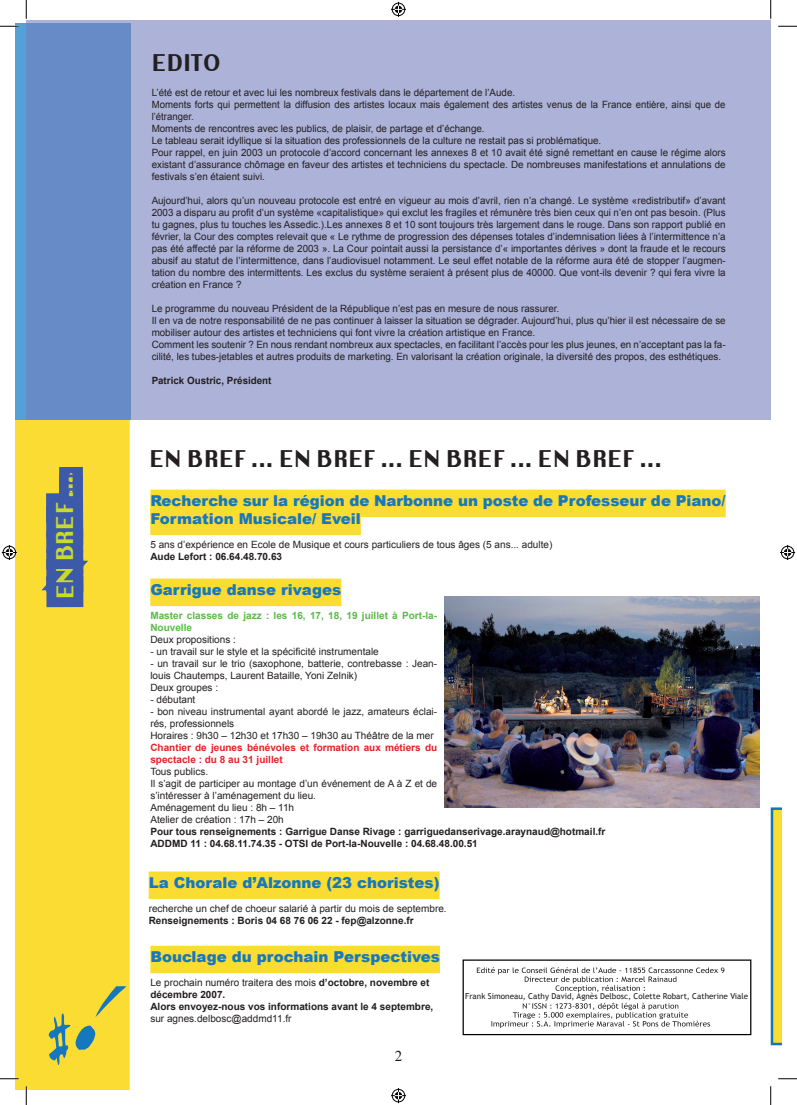
<style>
.page{position:relative;width:797px;height:1105px;background:#fff}
.page>*{position:absolute;margin:0;border:0;box-sizing:border-box;transform-origin:0 0}
.t1{font:22.5px "Virtue";color:#231f20}
.t2{font:22.5px "Virtue";letter-spacing:-.005em;color:#c9da2f}
.t3{font:900 15px/18px "Arial";color:#1778be}
.t4{font:10px/12px "Arial";color:#231f20}
.t5{font:700 10px/12px "Arial";color:#231f20}
.t6{font:700 10px/12px "Arial";color:#e32225}
.t7{font:700 10px/12px "Arial";color:#5aba47}
.t8{font:8.12px "Trebuchet MS";color:#231f20}
.s1{font-weight:400}
</style>
<div class="page">
<div style="left:16px;top:420px;width:114px;height:669px;background:#fadc32"></div>
<div style="left:16px;top:24px;width:114px;height:396px;background:#55a0d7"></div>
<svg style="left:26px;top:20px;width:744px;height:400px;fill:#acb2d8"></svg>
<svg style="left:49px;top:986px;width:77px;height:79px"></svg>
<div style="left:150px;top:946px;width:290px;height:27px;background:#fadc32"></div>
<div style="left:59px;top:467px;width:24px;height:24px;border:20px solid #3c5aa8"></div>
<div style="left:462px;top:959px;width:289px;height:76px;border:1px solid #000"></div>
<svg style="left:477px;top:967px;width:247px;height:25px"></svg>
<svg style="left:491px;top:1003px;width:219px;height:25px"></svg>
<div style="left:150px;top:490px;width:575px;height:27px;background:#fadc32"></div>
<div style="left:150px;top:508px;width:211px;height:27px;background:#fadc32"></div>
<div style="left:150px;top:579px;width:191px;height:27px;background:#fadc32"></div>
<div style="left:149px;top:871px;width:290px;height:28px;background:#fadc32"></div>
<svg style="left:770px;top:807px;width:11px;height:238px"></svg>
<img style="left:444px;top:597px;width:315px;height:211px">
<svg style="left:0;top:25px;width:19px;height:2px"></svg>
<svg style="left:778px;top:25px;width:19px;height:2px"></svg>
<svg style="left:0;top:1078px;width:19px;height:1px"></svg>
<svg style="left:778px;top:1078px;width:19px;height:1px"></svg>
<svg style="left:25px;top:0;width:2px;height:19px"></svg>
<svg style="left:25px;top:1086px;width:2px;height:19px"></svg>
<svg style="left:770px;top:0;width:1px;height:19px"></svg>
<svg style="left:770px;top:1086px;width:1px;height:19px"></svg>
<svg style="left:391px;top:2px;width:15px;height:15px"></svg>
<svg style="left:391px;top:1088px;width:15px;height:15px"></svg>
<svg style="left:2px;top:483px;width:109px;height:362px"></svg>
<svg style="left:780px;top:545px;width:15px;height:15px"></svg>
<h1 class="t2" style="left:50px;top:599px;width:125px;rotate:-90deg">EN BREF ...</h1>
<h1 class="t1" style="left:152px;top:48px;width:71px">EDITO</h1>
<p class="t4" style="left:152px;top:87px;width:575px">L’été est de retour et avec lui les nombreux festivals dans le département de l’Aude.<br>Moments forts qui permettent la diffusion des artistes locaux mais également des artistes venus de la France entière, ainsi que de l’étranger.<br>Moments de rencontres avec les publics, de plaisir, de partage et d’échange.<br>Le tableau serait idyllique si la situation des professionnels de la culture ne restait pas si problématique.<br>Pour rappel, en juin 2003 un protocole d’accord concernant les annexes 8 et 10 avait été signé remettant en cause le régime alors existant d’assurance chômage en faveur des artistes et techniciens du spectacle. De nombreuses manifestations et annulations de festivals s’en étaient suivi.</p>
<p class="t4" style="left:152px;top:195px;width:575px;text-align:justify">Aujourd’hui, alors qu’un nouveau protocole est entré en vigueur au mois d’avril, rien n’a changé. Le système «redistributif» d’avant 2003 a disparu au profit d’un système «capitalistique» qui exclut les fragiles et rémunère très bien ceux qui n’en ont pas besoin. (Plus tu gagnes, plus tu touches les Assedic.).Les annexes 8 et 10 sont toujours très largement dans le rouge. Dans son rapport publié en février, la Cour des comptes relevait que « Le rythme de progression des dépenses totales d’indemnisation liées à l’intermittence n’a pas été affecté par la réforme de 2003 ». La Cour pointait aussi la persistance d’« importantes dérives » dont la fraude et le recours abusif au statut de l’intermittence, dans l’audiovisuel notamment. Le seul effet notable de la réforme aura été de stopper l’augmen&shy;tation du nombre des intermittents. Les exclus du système seraient à présent plus de 40000. Que vont-ils devenir ? qui fera vivre la création en France ?</p>
<p class="t4" style="left:152px;top:303px;width:575px">Le programme du nouveau Président de la République n’est pas en mesure de nous rassurer.<br>Il en va de notre responsabilité de ne pas continuer à laisser la situation se dégrader. Aujourd’hui, plus qu’hier il est nécessaire de se mobiliser autour des artistes et techniciens qui font vivre la création artistique en France.<br>Comment les soutenir ? En nous rendant nombreux aux spectacles, en facilitant l’accès pour les plus jeunes, en n’acceptant pas la fa&shy;cilité, les tubes-jetables et autres produits de marketing. En valorisant la création originale, la diversité des propos, des esthétiques.</p>
<p class="t5" style="left:152px;top:375px;width:121px">Patrick Oustric, Président</p>
<h1 class="t1" style="left:150px;top:444px;width:513px">EN BREF ... EN BREF ... EN BREF ... EN BREF ...</h1>
<h2 class="t3" style="left:150px;top:491px;width:577px">Recherche sur la région de Narbonne un poste de Professeur de Piano/<br>Formation Musicale/ Eveil</h2>
<p class="t4" style="left:150px;top:538px;width:403px">5 ans d’expérience en Ecole de Musique et cours particuliers de tous âges (5 ans... adulte)</p>
<p class="t5" style="left:150px;top:551px;width:133px">Aude Lefort : 06.64.48.70.63</p>
<h2 class="t3" style="left:150px;top:580px;width:192px">Garrigue danse rivages</h2>
<p class="t7" style="left:150px;top:610px;width:288px">Master classes de jazz : les 16, 17, 18, 19 juillet à Port-la-<br>Nouvelle</p>
<p class="t4" style="left:150px;top:633px;width:87px">Deux propositions :</p>
<p class="t4" style="left:150px;top:645px;width:230px">- un travail sur le style et la spécificité instrumentale</p>
<p class="t4" style="left:150px;top:657px;width:288px">- un travail sur le trio (saxophone, batterie, contrebasse : Jean&shy;louis Chautemps, Laurent Bataille, Yoni Zelnik)<br>Deux groupes :</p>
<p class="t4" style="left:150px;top:693px;width:47px">- débutant</p>
<p class="t4" style="left:150px;top:705px;width:288px">- bon niveau instrumental ayant abordé le jazz, amateurs éclai&shy;rés, professionnels<br>Horaires : 9h30 – 12h30 et 17h30 – 19h30 au Théâtre de la mer</p>
<p class="t6" style="left:150px;top:742px;width:288px">Chantier de jeunes bénévoles et formation aux métiers du spectacle : du 8 au 31 juillet</p>
<p class="t4" style="left:150px;top:765px;width:288px">Tous publics.<br>Il s’agit de participer au montage d’un événement de A à Z et de s’intéresser à l’aménagement du lieu.<br>Aménagement du lieu : 8h – 11h<br>Atelier de création : 17h – 20h</p>
<p class="t5" style="left:150px;top:826px;width:456px">Pour tous renseignements : Garrigue Danse Rivage : garriguedanserivage.araynaud@hotmail.fr<br>ADDMD 11 : 04.68.11.74.35 - OTSI de Port-la-Nouvelle : 04.68.48.00.51</p>
<h2 class="t3" style="left:149px;top:873px;width:292px">La Chorale d’Alzonne (23 choristes)</h2>
<p class="t4" style="left:149px;top:902px;width:299px">recherche un chef de choeur salarié à partir du mois de septembre.</p>
<p class="t5" style="left:149px;top:914px;width:266px">Renseignements : Boris 04 68 76 06 22 - fep@alzonne.fr</p>
<h2 class="t3" style="left:150px;top:947px;width:291px">Bouclage du prochain Perspectives</h2>
<p class="t5" style="left:150px;top:977px;width:284px"><span class="s1">Le prochain numéro traitera des mois</span> d’octobre, novembre et décembre 2007.<br>Alors envoyez-nous vos informations avant le 4 septembre,</p>
<p class="t4" style="left:150px;top:1012px;width:143px">sur agnes.delbosc@addmd11.fr</p>
<p class="t8" style="left:465px;top:992px;width:285px">Frank Simoneau, Cathy David, Agnès Delbosc, Colette Robart, Catherine Viale</p>
</div>
